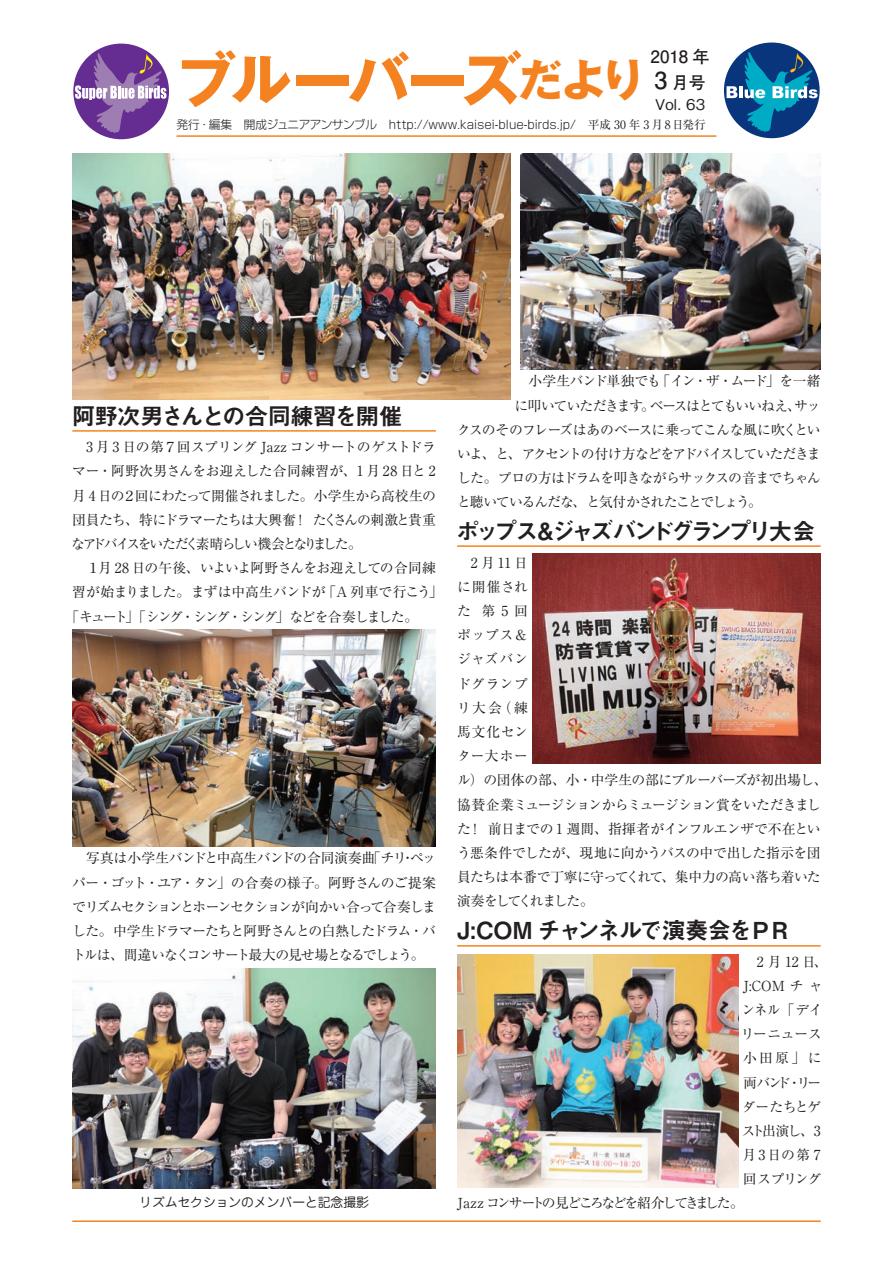
<style>
.page{position:relative;width:893px;height:1263px;background:#fff}
.page>*{position:absolute;margin:0;border:0;box-sizing:border-box;transform-origin:0 0}
.t1{font:700 60.6px "Gothic MB101 Pro";letter-spacing:-.06em;color:#f58220}
.t2{font:23.4px "Midashi Go Pro MB31";letter-spacing:-.155em;color:#231f20}
.t3{font:23.4px "Midashi Go Pro MB31";letter-spacing:-.1em;color:#231f20}
.t4{font:23.4px "Midashi Go Pro MB31";letter-spacing:-.04em;color:#231f20}
.t5{font:700 16.95px/25.8px "Futo Go B101 Pro";color:#231f20}
.t6{font:500 14.85px "Gothic BBB Pro";color:#231f20}
.t7{font:13.8px/24.2px "Ryumin Pro";letter-spacing:-.06em;color:#231f20;text-align:justify}
.t8{font:13.8px/24.2px "Ryumin Pro";letter-spacing:-.03em;color:#231f20}
.t9{font:13.8px "Ryumin Pro";letter-spacing:-.14em;color:#231f20}
.t10{font:13.8px "Ryumin Pro";letter-spacing:-.115em;color:#231f20}
.t11{font:13.8px "Ryumin Pro";letter-spacing:-.025em;color:#231f20}
.t12{font:13.8px "Ryumin Pro";color:#231f20}
.t13{font:13.8px "Ryumin Pro";letter-spacing:-.015em;color:#231f20}
.t14{font:13.8px "Ryumin Pro";letter-spacing:-.085em;color:#231f20}
.t15{font:13.8px "Ryumin Pro";letter-spacing:-.155em;color:#231f20}
.t16{font:13.8px "Ryumin Pro";letter-spacing:-.095em;color:#231f20}
.t17{font:12.75px "Jun 201 Pro";color:#231f20}
.t18{font:300 11.7px "Shin Go Pro";color:#231f20}
.s1{font-size:23.4px}
.s2{font-size:44.7px}
.s3{font-family:"Ryumin Pro";font-weight:400}
</style>
<div class="page">
<hr style="left:176px;top:135px;width:540px;height:2px;background:#f58220">
<div style="left:724px;top:43px;width:96px;height:95px;background:#08357c;border-radius:50%"></div>
<svg style="left:726px;top:86px;width:11px;height:12px"></svg>
<hr style="left:739px;top:86px;width:4px;height:12px;background:#fff">
<svg style="left:744px;top:52px;width:74px;height:80px"></svg>
<div style="left:73px;top:44px;width:96px;height:95px;background:#652d91;border-radius:50%"></div>
<svg style="left:75px;top:53px;width:91px;height:80px"></svg>
<hr style="left:72px;top:1220px;width:749px;height:2px;background:#f58220">
<img style="left:72px;top:969px;width:364px;height:219px">
<img style="left:72px;top:153px;width:438px;height:247px">
<img style="left:72px;top:629px;width:364px;height:217px">
<img style="left:521px;top:153px;width:300px;height:217px">
<hr style="left:457px;top:545px;width:364px;height:2px;background:#f58220">
<img style="left:532px;top:554px;width:289px;height:210px">
<hr style="left:72px;top:430px;width:364px;height:2px;background:#f58220">
<img style="left:457px;top:954px;width:282px;height:233px">
<hr style="left:457px;top:945px;width:364px;height:1px;background:#f58220">
<p class="t5" style="left:651px;top:42px;width:61px">2018 年<br><span class="s1">3</span> 月号</p>
<p class="t6" style="left:655px;top:93px;width:51px">Vol. 63</p>
<h1 class="t1" style="left:175px;top:30px;width:471px">ブルーバーズ<span class="s2">だより</span></h1>
<p class="t18" style="left:176px;top:115px;width:531px">発行・編集　開成ジュニアアンサンブル　http://www.kaisei-blue-birds.jp/　<span class="s3">平成 30 年 3 月8日発行</span></p>
<h2 class="t4" style="left:72px;top:397px;width:332px">阿野次男さんとの合同練習を開催</h2>
<p class="t11" style="left:72px;top:436px;width:365px">　3 月 3 日の第７回スプリング Jazz コンサートのゲストドラ</p>
<p class="t12" style="left:72px;top:460px;width:365px">マー・阿野次男さんをお迎えした合同練習が、1 月 28 日と 2</p>
<p class="t7" style="left:72px;top:482px;width:365px">月 4 日の２回にわたって開催されました。小学生から高校生の</p>
<p class="t7" style="left:72px;top:507px;width:365px">団員たち、特にドラマーたちは大興奮！ たくさんの刺激と貴重</p>
<p class="t15" style="left:71px;top:533px;width:292px">なアドバイスをいただく素晴らしい機会となりました。</p>
<p class="t7" style="left:72px;top:555px;width:365px">　１月 28 日の午後、いよいよ阿野さんをお迎えしての合同練</p>
<p class="t13" style="left:72px;top:581px;width:372px">習が始まりました。まずは中高生バンドが「A 列車で行こう」</p>
<p class="t9" style="left:65px;top:606px;width:354px">「キュート」「シング・シング・シング」などを合奏しました。</p>
<p class="t7" style="left:72px;top:845px;width:365px">　写真は小学生バンドと中高生バンドの合同演奏曲「チリ・ペッパー・ゴット・ユア・タン」の合奏の様子。阿野さんのご提案でリズムセクションとホーンセクションが向かい合って合奏しました。中学生ドラマーたちと阿野さんとの白熱したドラム・バトルは、間違いなくコンサート最大の見せ場となるでしょう。</p>
<p class="t17" style="left:139px;top:1192px;width:231px">リズムセクションのメンバーと記念撮影</p>
<p class="t7" style="left:514px;top:368px;width:308px">　小学生バンド単独でも「イン・ザ・ムード」を一緒</p>
<p class="t14" style="left:514px;top:395px;width:308px">に叩いていただきます。ベースはとてもいいねえ、サッ</p>
<p class="t7" style="left:457px;top:417px;width:365px">クスのそのフレーズはあのベースに乗ってこんな風に吹くとい</p>
<p class="t10" style="left:457px;top:443px;width:365px">いよ、と、アクセントの付け方などをアドバイスしていただきま</p>
<p class="t7" style="left:457px;top:465px;width:365px">した。プロの方はドラムを叩きながらサックスの音までちゃん</p>
<p class="t16" style="left:457px;top:491px;width:306px">と聴いているんだな、と気付かされたことでしょう。</p>
<h2 class="t2" style="left:456px;top:512px;width:361px">ポップス＆ジャズバンドグランプリ大会</h2>
<p class="t8" style="left:457px;top:549px;width:372px">　2月11日<br>に開催され<br>た 第5回<br>ポップス＆<br>ジャズバン<br>ドグランプ<br>リ大会（練<br>馬文化セン<br>ター大ホー<br>ル）の団体の部、小・中学生の部にブルーバーズが初出場し、協賛企業ミュージションからミュージション賞をいただきました！ 前日までの 1 週間、指揮者がインフルエンザで不在という悪条件でしたが、現地に向かうバスの中で出した指示を団員たちは本番で丁寧に守ってくれて、集中力の高い落ち着いた演奏をしてくれました。</p>
<h2 class="t3" style="left:457px;top:911px;width:336px">J:COM チャンネルで演奏会をＰＲ</h2>
<p class="t7" style="left:743px;top:948px;width:86px">　2 月 12 日、</p>
<p class="t7" style="left:743px;top:972px;width:81px">J:COM チャ</p>
<p class="t7" style="left:741px;top:997px;width:83px">ンネル「デイ</p>
<p class="t7" style="left:741px;top:1021px;width:83px">リーニュース</p>
<p class="t7" style="left:743px;top:1045px;width:80px">小田原」に</p>
<p class="t7" style="left:743px;top:1069px;width:80px">両バンド・リー</p>
<p class="t7" style="left:742px;top:1093px;width:81px">ダーたちとゲ</p>
<p class="t7" style="left:742px;top:1118px;width:80px">スト出演し、3</p>
<p class="t7" style="left:742px;top:1142px;width:80px">月3日の第 7</p>
<p class="t7" style="left:743px;top:1166px;width:80px">回スプリング</p>
<p class="t9" style="left:457px;top:1192px;width:288px">Jazz コンサートの見どころなどを紹介してきました。</p>
</div>
